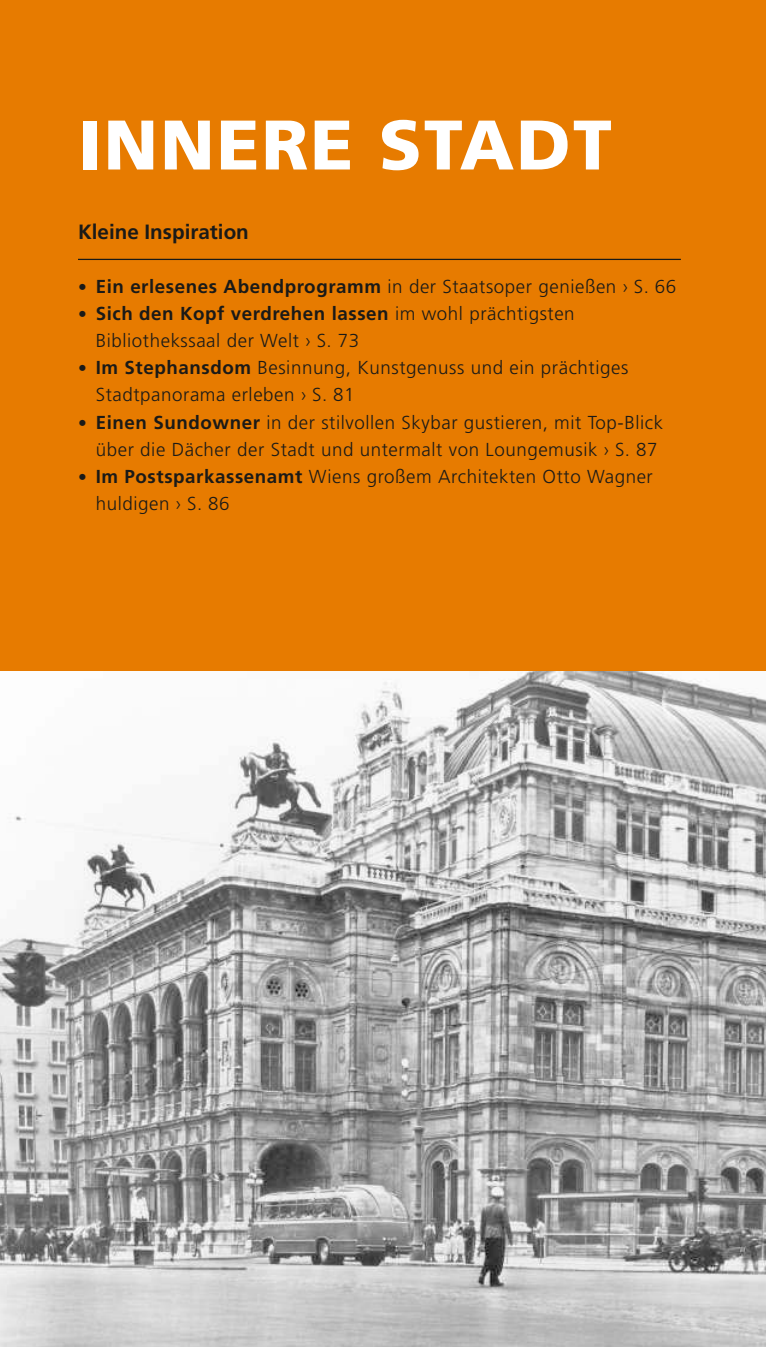
<style>
.page{position:relative;width:766px;height:1347px;background:#fff}
.page>*{position:absolute;margin:0;border:0;box-sizing:border-box;transform-origin:0 0}
.t1{font:900 70px "Frutiger LT Pro";letter-spacing:.03em;color:#fff}
.t2{font:700 20.5px "Frutiger LT Pro";color:#1a1a18}
.t3{font:300 18.75px/27px "Frutiger LT Pro";letter-spacing:.03em;color:#1a1a18}
.s1{font-weight:900;font-size:17.5px}
.s2{font-weight:700}
</style>
<div class="page">
<div style="left:0;top:0;width:765px;height:1346px;background:#e77b00"></div>
<hr style="left:78px;top:259px;width:602px;height:1px;background:#1a1a18">
<img style="left:0;top:672px;width:765px;height:674px">
<p class="t1" style="left:78px;top:103px;width:484px">INNERE STADT</p>
<p class="t2" style="left:78px;top:220px;width:172px">Kleine Inspiration</p>
<p class="t3" style="left:78px;top:273px;width:599px"><span class="s1">•</span> <span class="s2">Ein erlesenes Abendprogramm</span> in der Staatsoper genießen › S. 66</p>
<p class="t3" style="left:96px;top:300px;width:480px;text-indent:-18px"><span class="s1">•</span> <span class="s2">Sich den Kopf verdrehen lassen</span> im wohl prächtigsten<br>Bibliothekssaal der Welt › S. 73</p>
<p class="t3" style="left:96px;top:354px;width:534px;text-indent:-18px"><span class="s1">•</span> <span class="s2">Im Stephansdom</span> Besinnung, Kunstgenuss und ein prächtiges<br>Stadtpanorama erleben › S. 81</p>
<p class="t3" style="left:96px;top:409px;width:568px;text-indent:-18px"><span class="s1">•</span> <span class="s2">Einen Sundowner</span> in der stilvollen Skybar gustieren, mit Top-Blick über die Dächer der Stadt und untermalt von Loungemusik › S. 87</p>
<p class="t3" style="left:96px;top:463px;width:558px;text-indent:-18px"><span class="s1">•</span> <span class="s2">Im Postsparkassenamt</span> Wiens großem Architekten Otto Wagner huldigen › S. 86</p>
</div>
